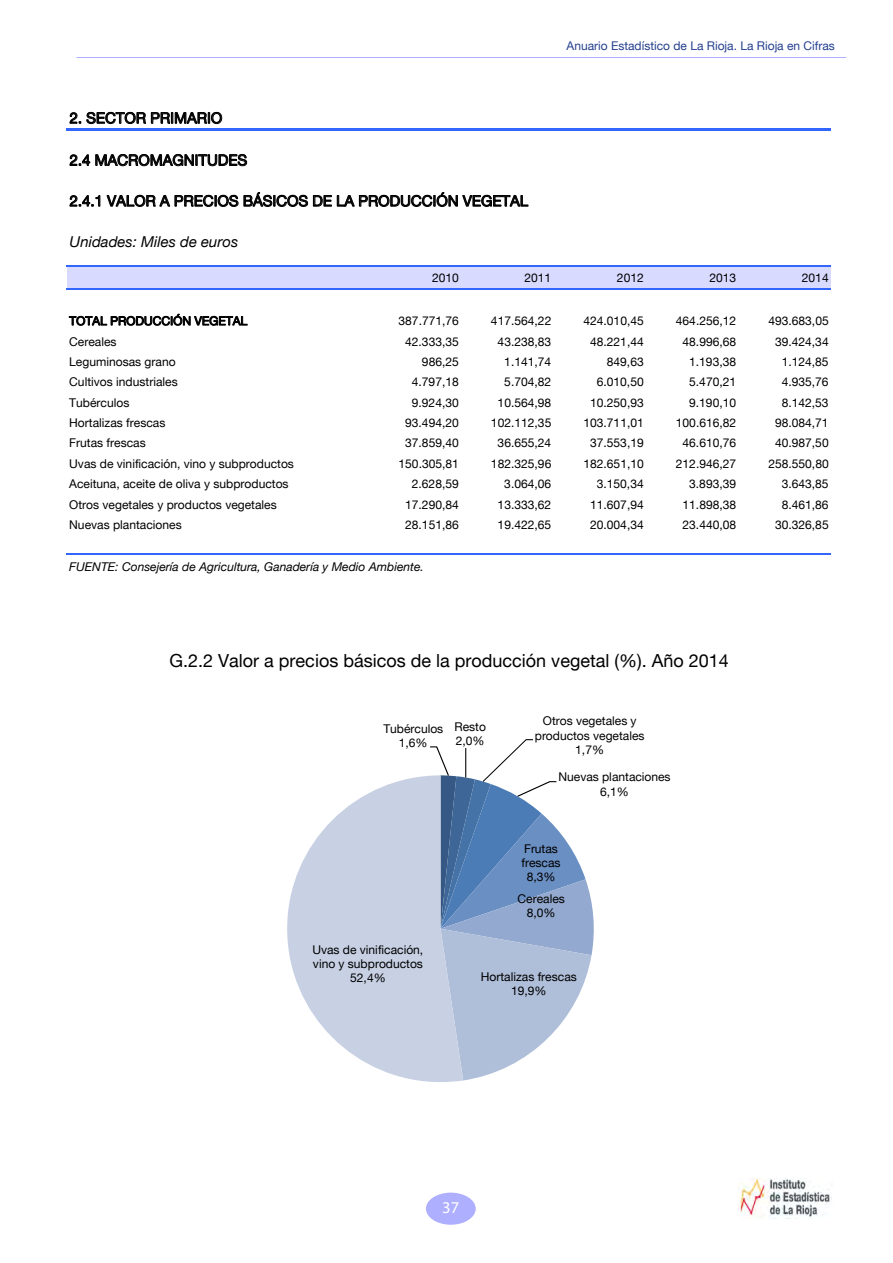
<style>
.page{position:relative;width:893px;height:1263px;background:#fff}
.page>*{position:absolute;margin:0;border:0;box-sizing:border-box;transform-origin:0 0}
.t1{font:18px "Helvetica Neue LT";color:#000}
.t2{font:16.5px "Myriad Pro";color:#fff}
.t3{font:15px "Helvetica Neue LT";color:#000}
.t4{font:italic 15px "Helvetica Neue LT";color:#000}
.t5{font:12px/14.1px "Helvetica Neue LT";color:#000;text-align:center}
.t6{font:italic 12px "Helvetica Neue LT";color:#000}
.t7{font:12px "Helvetica Neue LT";color:#25408f}
</style>
<div class="page">
<div style="left:426px;top:1192px;width:50px;height:33px;background:#afafff;border-radius:50%"></div>
<img style="left:739px;top:1178px;width:93px;height:41px">
<hr style="left:77px;top:57px;width:769px;height:1px;background:#afafff">
<div style="left:67px;top:266px;width:764px;height:23px;background:#d9daff"></div>
<svg style="left:70px;top:112px;width:11px;height:12px"></svg>
<svg style="left:87px;top:112px;width:135px;height:12px"></svg>
<svg style="left:70px;top:154px;width:177px;height:12px"></svg>
<svg style="left:70px;top:195px;width:30px;height:11px"></svg>
<svg style="left:107px;top:195px;width:131px;height:12px"></svg>
<svg style="left:244px;top:192px;width:284px;height:15px"></svg>
<svg style="left:69px;top:314px;width:178px;height:12px"></svg>
<hr style="left:67px;top:128px;width:764px;height:3px;background:#3365ff">
<hr style="left:67px;top:265px;width:764px;height:1px;background:#3365ff">
<hr style="left:67px;top:288px;width:764px;height:1px;background:#3365ff">
<hr style="left:67px;top:553px;width:764px;height:1px;background:#3365ff">
<svg style="left:287px;top:775px;width:176px;height:307px;fill:#c8d1e4"></svg>
<svg style="left:430px;top:739px;width:164px;height:341px"></svg>
<p class="t7" style="left:567px;top:38px;width:270px">Anuario Estadístico de La Rioja. La Rioja en Cifras</p>
<p class="t3" style="left:70px;top:109px;width:154px">2. SECTOR PRIMARIO</p>
<p class="t3" style="left:70px;top:151px;width:179px">2.4 MACROMAGNITUDES</p>
<p class="t3" style="left:70px;top:192px;width:460px">2.4.1 VALOR A PRECIOS BÁSICOS DE LA PRODUCCIÓN VEGETAL</p>
<p class="t4" style="left:70px;top:233px;width:170px">Unidades: Miles de euros</p>
<p class="t5" style="left:432px;top:270px;width:28px">2010</p>
<p class="t5" style="left:524px;top:270px;width:28px">2011</p>
<p class="t5" style="left:617px;top:270px;width:28px">2012</p>
<p class="t5" style="left:709px;top:270px;width:28px">2013</p>
<p class="t5" style="left:802px;top:270px;width:28px">2014</p>
<p class="t5" style="left:69px;top:314px;width:179px">TOTAL PRODUCCIÓN VEGETAL</p>
<p class="t5" style="left:398px;top:314px;width:62px">387.771,76</p>
<p class="t5" style="left:491px;top:314px;width:62px">417.564,22</p>
<p class="t5" style="left:583px;top:314px;width:62px">424.010,45</p>
<p class="t5" style="left:676px;top:314px;width:62px">464.256,12</p>
<p class="t5" style="left:768px;top:314px;width:62px">493.683,05</p>
<p class="t5" style="left:69px;top:334px;width:49px">Cereales</p>
<p class="t5" style="left:405px;top:334px;width:55px">42.333,35</p>
<p class="t5" style="left:498px;top:334px;width:55px">43.238,83</p>
<p class="t5" style="left:590px;top:334px;width:55px">48.221,44</p>
<p class="t5" style="left:682px;top:334px;width:55px">48.996,68</p>
<p class="t5" style="left:775px;top:334px;width:55px">39.424,34</p>
<p class="t5" style="left:69px;top:354px;width:108px">Leguminosas grano</p>
<p class="t5" style="left:422px;top:354px;width:38px">986,25</p>
<p class="t5" style="left:504px;top:354px;width:48px">1.141,74</p>
<p class="t5" style="left:607px;top:354px;width:38px">849,63</p>
<p class="t5" style="left:689px;top:354px;width:48px">1.193,38</p>
<p class="t5" style="left:782px;top:354px;width:48px">1.124,85</p>
<p class="t5" style="left:69px;top:375px;width:110px">Cultivos industriales</p>
<p class="t5" style="left:412px;top:375px;width:48px">4.797,18</p>
<p class="t5" style="left:504px;top:375px;width:48px">5.704,82</p>
<p class="t5" style="left:597px;top:375px;width:48px">6.010,50</p>
<p class="t5" style="left:689px;top:375px;width:48px">5.470,21</p>
<p class="t5" style="left:782px;top:375px;width:48px">4.935,76</p>
<p class="t5" style="left:69px;top:395px;width:62px">Tubérculos</p>
<p class="t5" style="left:412px;top:395px;width:48px">9.924,30</p>
<p class="t5" style="left:498px;top:395px;width:55px">10.564,98</p>
<p class="t5" style="left:590px;top:395px;width:55px">10.250,93</p>
<p class="t5" style="left:689px;top:395px;width:48px">9.190,10</p>
<p class="t5" style="left:782px;top:395px;width:48px">8.142,53</p>
<p class="t5" style="left:69px;top:415px;width:98px">Hortalizas frescas</p>
<p class="t5" style="left:405px;top:415px;width:55px">93.494,20</p>
<p class="t5" style="left:491px;top:415px;width:62px">102.112,35</p>
<p class="t5" style="left:583px;top:415px;width:62px">103.711,01</p>
<p class="t5" style="left:676px;top:415px;width:62px">100.616,82</p>
<p class="t5" style="left:775px;top:415px;width:55px">98.084,71</p>
<p class="t5" style="left:69px;top:436px;width:78px">Frutas frescas</p>
<p class="t5" style="left:405px;top:436px;width:55px">37.859,40</p>
<p class="t5" style="left:498px;top:436px;width:55px">36.655,24</p>
<p class="t5" style="left:590px;top:436px;width:55px">37.553,19</p>
<p class="t5" style="left:682px;top:436px;width:55px">46.610,76</p>
<p class="t5" style="left:775px;top:436px;width:55px">40.987,50</p>
<p class="t5" style="left:69px;top:456px;width:226px">Uvas de vinificación, vino y subproductos</p>
<p class="t5" style="left:398px;top:456px;width:62px">150.305,81</p>
<p class="t5" style="left:491px;top:456px;width:62px">182.325,96</p>
<p class="t5" style="left:583px;top:456px;width:62px">182.651,10</p>
<p class="t5" style="left:676px;top:456px;width:62px">212.946,27</p>
<p class="t5" style="left:768px;top:456px;width:62px">258.550,80</p>
<p class="t5" style="left:69px;top:477px;width:221px">Aceituna, aceite de oliva y subproductos</p>
<p class="t5" style="left:412px;top:477px;width:48px">2.628,59</p>
<p class="t5" style="left:504px;top:477px;width:48px">3.064,06</p>
<p class="t5" style="left:597px;top:477px;width:48px">3.150,34</p>
<p class="t5" style="left:689px;top:477px;width:48px">3.893,39</p>
<p class="t5" style="left:782px;top:477px;width:48px">3.643,85</p>
<p class="t5" style="left:69px;top:497px;width:209px">Otros vegetales y productos vegetales</p>
<p class="t5" style="left:405px;top:497px;width:55px">17.290,84</p>
<p class="t5" style="left:498px;top:497px;width:55px">13.333,62</p>
<p class="t5" style="left:590px;top:497px;width:55px">11.607,94</p>
<p class="t5" style="left:682px;top:497px;width:55px">11.898,38</p>
<p class="t5" style="left:782px;top:497px;width:48px">8.461,86</p>
<p class="t5" style="left:69px;top:517px;width:114px">Nuevas plantaciones</p>
<p class="t5" style="left:405px;top:517px;width:55px">28.151,86</p>
<p class="t5" style="left:498px;top:517px;width:55px">19.422,65</p>
<p class="t5" style="left:590px;top:517px;width:55px">20.004,34</p>
<p class="t5" style="left:682px;top:517px;width:55px">23.440,08</p>
<p class="t5" style="left:775px;top:517px;width:55px">30.326,85</p>
<p class="t6" style="left:69px;top:559px;width:356px">FUENTE: Consejería de Agricultura, Ganadería y Medio Ambiente.</p>
<p class="t1" style="left:169px;top:650px;width:561px">G.2.2 Valor a precios básicos de la producción vegetal (%). Año 2014</p>
<p class="t5" style="left:383px;top:721px;width:61px">Tubérculos<br>1,6%</p>
<p class="t5" style="left:454px;top:720px;width:33px;text-align:left">Resto<br>2,0%</p>
<p class="t5" style="left:535px;top:714px;width:111px">Otros vegetales y productos vegetales<br>1,7%</p>
<p class="t5" style="left:559px;top:770px;width:114px">Nuevas plantaciones<br>6,1%</p>
<p class="t5" style="left:312px;top:942px;width:112px">Uvas de vinificación, vino y subproductos<br>52,4%</p>
<p class="t5" style="left:521px;top:842px;width:41px">Frutas frescas<br>8,3%</p>
<p class="t5" style="left:518px;top:891px;width:49px">Cereales<br>8,0%</p>
<p class="t5" style="left:481px;top:969px;width:98px">Hortalizas frescas<br>19,9%</p>
<h2 class="t2" style="left:442px;top:1197px;width:18px">37</h2>
</div>
